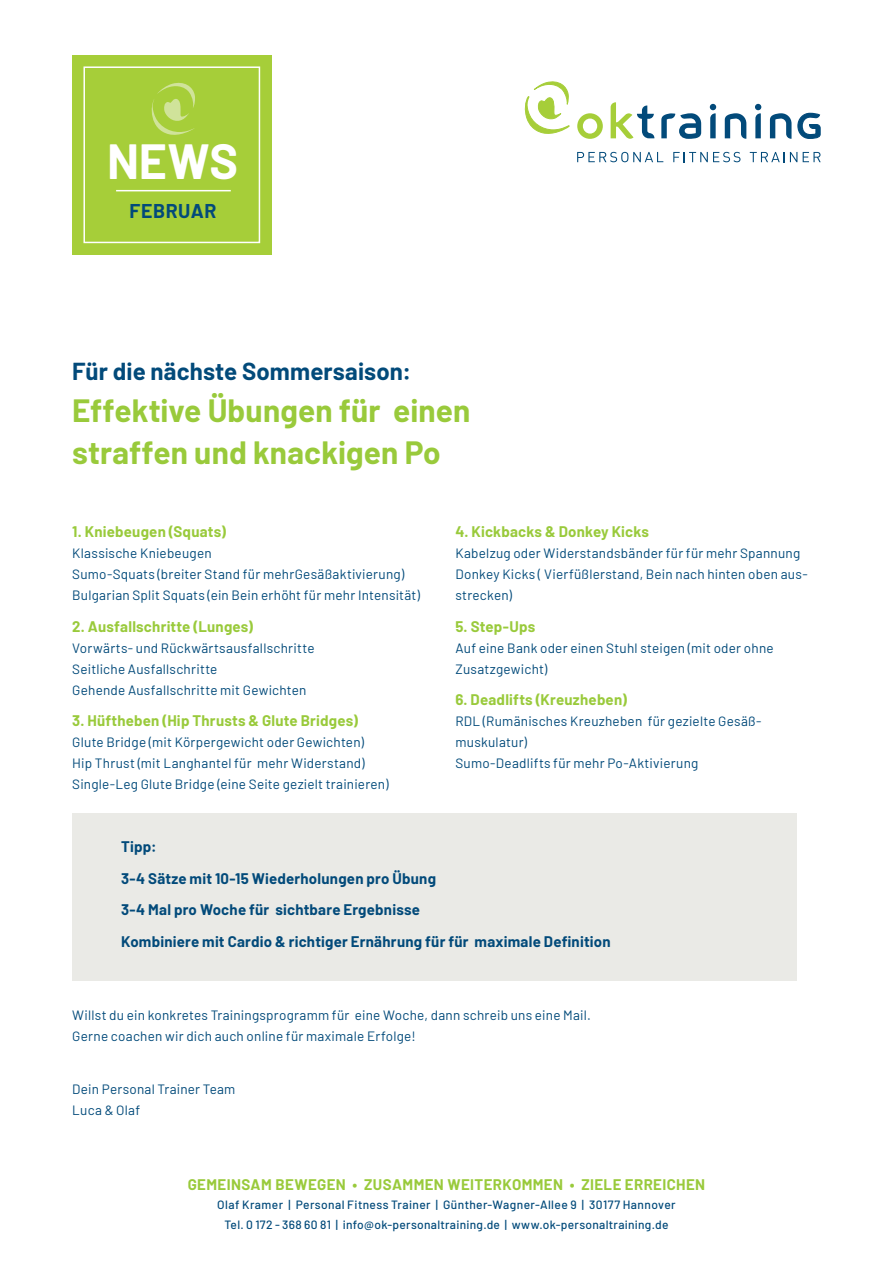
<style>
.page{position:relative;width:893px;height:1263px;background:#fff}
.page>*{position:absolute;margin:0;border:0;box-sizing:border-box;transform-origin:0 0}
.t1{font:700 48.3px "Barlow";color:#fff}
.t2{font:700 31.5px/42px "Barlow";letter-spacing:.005em;color:#99ca3b}
.t3{font:700 24px "Barlow";letter-spacing:.005em;color:#024a7a}
.t4{font:700 19.5px "Barlow";letter-spacing:.03em;color:#024a7a}
.t5{font:700 15px "Barlow";letter-spacing:.015em;color:#99ca3b}
.t6{font:700 15px/31.5px "Barlow";letter-spacing:.015em;color:#024a7a}
.t7{font:13.5px/21px "Barlow";letter-spacing:.015em;color:#024a7a}
.t8{font:500 12px/19.5px "Barlow";letter-spacing:.03em;color:#024a7a;text-align:center}
</style>
<div class="page">
<div style="left:72px;top:55px;width:199px;height:199px;background:#a6ce39"></div>
<div style="left:83px;top:66px;width:177px;height:177px;border:2px solid #fff"></div>
<svg style="left:151px;top:82px;width:44px;height:53px"></svg>
<hr style="left:116px;top:190px;width:115px;height:1px;background:#fff">
<svg style="left:524px;top:81px;width:46px;height:53px"></svg>
<svg style="left:577px;top:113px;width:26px;height:26px"></svg>
<svg style="left:611px;top:102px;width:43px;height:37px"></svg>
<svg style="left:661px;top:113px;width:40px;height:26px"></svg>
<svg style="left:710px;top:104px;width:6px;height:34px"></svg>
<svg style="left:725px;top:113px;width:21px;height:26px"></svg>
<svg style="left:755px;top:104px;width:6px;height:34px"></svg>
<svg style="left:770px;top:113px;width:21px;height:26px"></svg>
<svg style="left:797px;top:112px;width:24px;height:27px"></svg>
<svg style="left:577px;top:152px;width:86px;height:10px"></svg>
<svg style="left:673px;top:152px;width:67px;height:10px"></svg>
<svg style="left:750px;top:152px;width:47px;height:10px"></svg>
<svg style="left:803px;top:152px;width:18px;height:10px"></svg>
<div style="left:72px;top:813px;width:725px;height:167px;background:#eaeae6"></div>
<h1 class="t1" style="left:107px;top:126px;width:132px">NEWS</h1>
<h3 class="t4" style="left:130px;top:197px;width:88px">FEBRUAR</h3>
<h3 class="t3" style="left:72px;top:353px;width:340px">Für die nächste Sommersaison:</h3>
<h2 class="t2" style="left:72px;top:387px;width:400px">Effektive Übungen für einen straffen und knackigen Po</h2>
<p class="t5" style="left:72px;top:521px;width:155px">1. Kniebeugen (Squats)</p>
<p class="t7" style="left:72px;top:542px;width:349px">Klassische Kniebeugen<br>Sumo-Squats (breiter Stand für mehrGesäßaktivierung)<br>Bulgarian Split Squats (ein Bein erhöht für mehr Intensität)</p>
<p class="t5" style="left:72px;top:615px;width:182px">2. Ausfallschritte (Lunges)</p>
<p class="t7" style="left:72px;top:636px;width:244px">Vorwärts- und Rückwärtsausfallschritte<br>Seitliche Ausfallschritte<br>Gehende Ausfallschritte mit Gewichten</p>
<p class="t5" style="left:72px;top:710px;width:287px">3. Hüftheben (Hip Thrusts &amp; Glute Bridges)</p>
<p class="t7" style="left:72px;top:731px;width:318px">Glute Bridge (mit Körpergewicht oder Gewichten)<br>Hip Thrust (mit Langhantel für mehr Widerstand)<br>Single-Leg Glute Bridge (eine Seite gezielt trainieren)</p>
<p class="t5" style="left:455px;top:521px;width:195px">4. Kickbacks &amp; Donkey Kicks</p>
<p class="t7" style="left:455px;top:542px;width:354px">Kabelzug oder Widerstandsbänder für für mehr Spannung<br>Donkey Kicks ( Vierfüßlerstand, Bein nach hinten oben aus&shy;strecken)</p>
<p class="t5" style="left:455px;top:615px;width:81px">5. Step-Ups</p>
<p class="t7" style="left:455px;top:636px;width:320px">Auf eine Bank oder einen Stuhl steigen (mit oder ohne<br>Zusatzgewicht)</p>
<p class="t5" style="left:455px;top:689px;width:173px">6. Deadlifts (Kreuzheben)</p>
<p class="t7" style="left:455px;top:710px;width:307px">RDL (Rumänisches Kreuzheben für gezielte Gesäß&shy;muskulatur)<br>Sumo-Deadlifts für mehr Po-Aktivierung</p>
<p class="t6" style="left:121px;top:830px;width:491px">Tipp:<br>3-4 Sätze mit 10-15 Wiederholungen pro Übung<br>3-4 Mal pro Woche für sichtbare Ergebnisse<br>Kombiniere mit Cardio &amp; richtiger Ernährung für für maximale Definition</p>
<p class="t7" style="left:72px;top:1004px;width:520px">Willst du ein konkretes Trainingsprogramm für eine Woche, dann schreib uns eine Mail.<br>Gerne coachen wir dich auch online für maximale Erfolge!</p>
<p class="t7" style="left:72px;top:1077px;width:165px">Dein Personal Trainer Team<br>Luca &amp; Olaf</p>
<p class="t5" style="left:188px;top:1173px;width:519px">GEMEINSAM BEWEGEN • ZUSAMMEN WEITERKOMMEN • ZIELE ERREICHEN</p>
<p class="t8" style="left:217px;top:1194px;width:460px">Olaf Kramer | Personal Fitness Trainer | Günther-Wagner-Allee 9 | 30177 Hannover<br>Tel. 0 172 - 368 60 81 | info@ok-personaltraining.de | www.ok-personaltraining.de</p>
</div>
